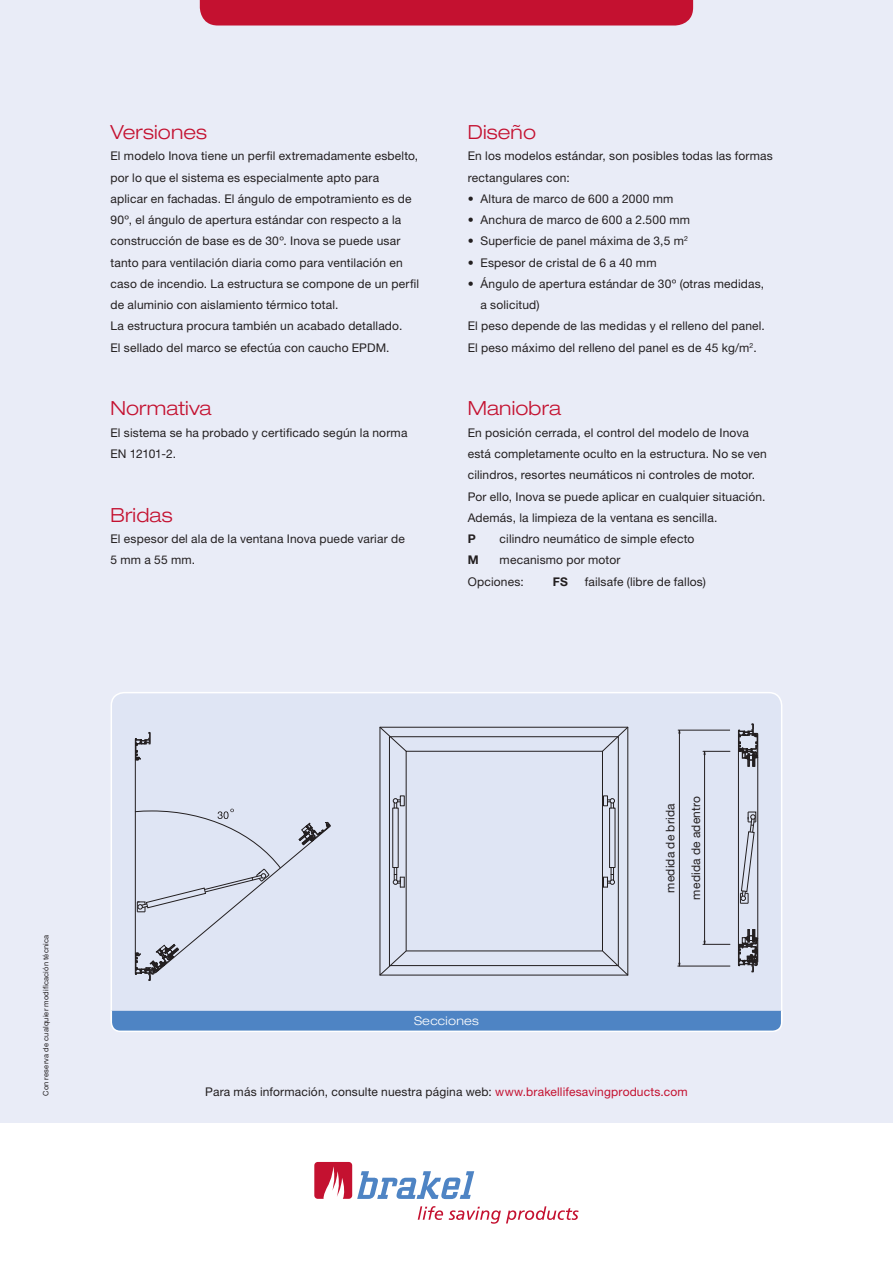
<style>
.page{position:relative;width:893px;height:1263px;background:#fff}
.page>*{position:absolute;margin:0;border:0;box-sizing:border-box;transform-origin:0 0}
.t1{font:300 expanded 19.5px "Helvetica Neue";letter-spacing:.005em;color:#c41130}
.t2{font:12px/21.3px "Helvetica Neue";letter-spacing:.015em;color:#231f20}
.t3{font:300 expanded 12px "Helvetica Neue";letter-spacing:.025em;color:#fff}
.t4{font:700 12px "Helvetica Neue";color:#231f20}
.t5{font:7.5px "Helvetica Neue";letter-spacing:.025em;color:#231f20}
.s1{color:#c41130}
</style>
<div class="page">
<div style="left:0;top:0;width:893px;height:1123px;background:#e9ecf7"></div>
<svg style="left:314px;top:1162px;width:160px;height:37px"></svg>
<svg style="left:418px;top:1206px;width:25px;height:14px"></svg>
<svg style="left:449px;top:1206px;width:130px;height:18px"></svg>
<div style="left:200px;top:0;width:493px;height:26px;background:#c41130"></div>
<div style="left:111px;top:693px;width:671px;height:338px;background:#dfe5f4;border-radius:13px"></div>
<svg style="left:740px;top:811px;width:16px;height:93px"></svg>
<svg style="left:602px;top:726px;width:27px;height:26px"></svg>
<svg style="left:379px;top:726px;width:28px;height:1px"></svg>
<svg style="left:379px;top:727px;width:249px;height:249px"></svg>
<hr style="left:380px;top:975px;width:248px;height:1px;background:#231f20">
<div style="left:389px;top:736px;width:230px;height:230px;border:1px solid #231f20"></div>
<svg style="left:135px;top:732px;width:16px;height:29px"></svg>
<hr style="left:757px;top:757px;width:1px;height:182px;background:#231f20">
<svg style="left:738px;top:723px;width:20px;height:43px"></svg>
<hr style="left:738px;top:751px;width:1px;height:194px;background:#231f20">
<svg style="left:738px;top:929px;width:20px;height:44px"></svg>
<hr style="left:135px;top:759px;width:1px;height:194px;background:#231f20">
<hr style="left:704px;top:755px;width:1px;height:186px;background:#231f20">
<svg style="left:703px;top:750px;width:27px;height:5px"></svg>
<svg style="left:703px;top:941px;width:27px;height:4px"></svg>
<hr style="left:678px;top:730px;width:52px;height:1px;background:#231f20">
<hr style="left:678px;top:966px;width:52px;height:1px;background:#231f20">
<hr style="left:679px;top:733px;width:1px;height:230px;background:#231f20">
<svg style="left:135px;top:809px;width:196px;height:172px"></svg>
<svg style="left:110px;top:1009px;width:673px;height:23px;background:#6594cb"></svg>
<h1 class="t1" style="left:111px;top:125px;width:98px">Versiones</h1>
<p class="t2" style="left:111px;top:147px;width:310px">El modelo Inova tiene un perfil extremadamente esbelto, por lo que el sistema es especialmente apto para<br>aplicar en fachadas. El ángulo de empotramiento es de 90º, el ángulo de apertura estándar con respecto a la construcción de base es de 30º. Inova se puede usar tanto para ventilación diaria como para ventilación en caso de incendio. La estructura se compone de un perfil de aluminio con aislamiento térmico total.<br>La estructura procura también un acabado detallado.<br>El sellado del marco se efectúa con caucho EPDM.</p>
<h1 class="t1" style="left:111px;top:401px;width:103px">Normativa</h1>
<p class="t2" style="left:111px;top:423px;width:298px">El sistema se ha probado y certificado según la norma<br>EN 12101-2.</p>
<h1 class="t1" style="left:111px;top:508px;width:64px">Bridas</h1>
<p class="t2" style="left:111px;top:529px;width:296px">El espesor del ala de la ventana Inova puede variar de<br>5 mm a 55 mm.</p>
<h1 class="t1" style="left:468px;top:125px;width:70px">Diseño</h1>
<p class="t2" style="left:468px;top:147px;width:307px">En los modelos estándar, son posibles todas las formas rectangulares con:</p>
<p class="t2" style="left:468px;top:189px;width:207px">• Altura de marco de 600 a 2000 mm</p>
<p class="t2" style="left:468px;top:210px;width:224px">• Anchura de marco de 600 a 2.500 mm</p>
<p class="t2" style="left:468px;top:232px;width:222px">• Superficie de panel máxima de 3,5 m<sup>2</sup></p>
<p class="t2" style="left:468px;top:253px;width:190px">• Espesor de cristal de 6 a 40 mm</p>
<p class="t2" style="left:468px;top:274px;width:298px">• Ángulo de apertura estándar de 30º (otras medidas,</p>
<p class="t2" style="left:480px;top:295px;width:61px">a solicitud)</p>
<p class="t2" style="left:468px;top:317px;width:299px">El peso depende de las medidas y el relleno del panel.</p>
<p class="t2" style="left:468px;top:338px;width:290px">El peso máximo del relleno del panel es de 45 kg/m<sup>2</sup>.</p>
<h1 class="t1" style="left:468px;top:401px;width:95px">Maniobra</h1>
<p class="t2" style="left:468px;top:423px;width:301px">En posición cerrada, el control del modelo de Inova está completamente oculto en la estructura. No se ven cilindros, resortes neumáticos ni controles de motor.<br>Por ello, Inova se puede aplicar en cualquier situación.<br>Además, la limpieza de la ventana es sencilla.</p>
<p class="t4" style="left:468px;top:534px;width:10px">P</p>
<p class="t2" style="left:500px;top:529px;width:196px">cilindro neumático de simple efecto</p>
<p class="t4" style="left:468px;top:556px;width:12px">M</p>
<p class="t2" style="left:468px;top:550px;width:154px;text-indent:32px">mecanismo por motor<br>Opciones:</p>
<p class="t4" style="left:553px;top:577px;width:17px">FS</p>
<p class="t2" style="left:585px;top:572px;width:123px">failsafe (libre de fallos)</p>
<p class="t5" style="left:43px;top:1096px;width:162px;rotate:-90deg">Con reserva de cualquier modificación técnica</p>
<p class="t3" style="left:414px;top:1016px;width:66px">Secciones</p>
<p class="t2" style="left:659px;top:899px;width:105px;line-height:25.5px;text-align:center;rotate:-90deg">medida de brida medida de adentro</p>
<p class="t2" style="left:205px;top:1082px;width:484px">Para más información, consulte nuestra página web: <span class="s1">www.brakellifesavingproducts.com</span></p>
</div>
